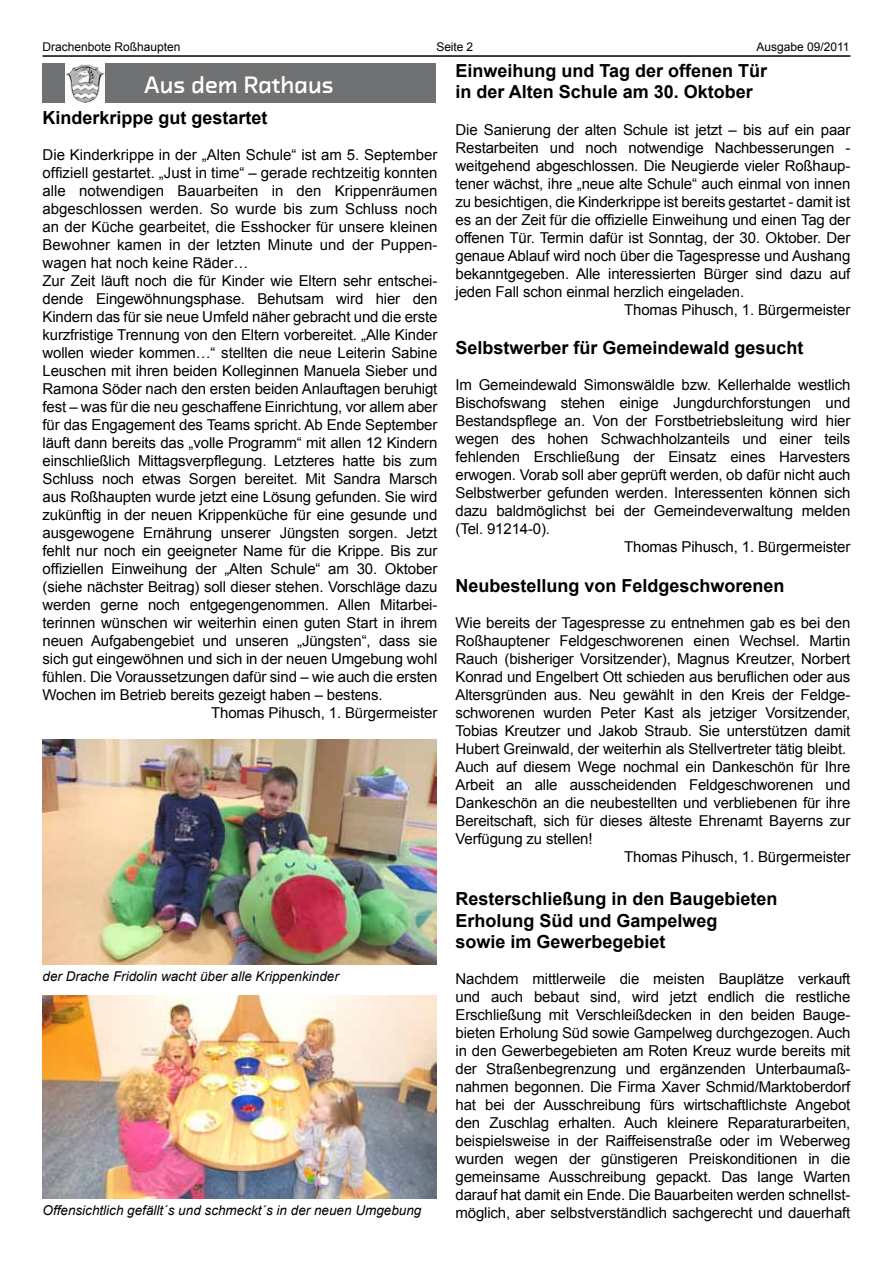
<style>
.page{position:relative;width:893px;height:1263px;background:#fff}
.page>*{position:absolute;margin:0;border:0;box-sizing:border-box;transform-origin:0 0}
.t1{font:24px "Chambers Sans Bld";color:#fff}
.t2{font:700 18px/21.6px "Arial";color:#000}
.t3{font:15px/18px "Arial";letter-spacing:-.01em;color:#000;text-align:justify}
.t4{font:italic 13.5px "Arial";color:#000}
.t5{font:12px "Arial";color:#000}
</style>
<div class="page">
<hr style="left:43px;top:55px;width:807px;height:2px;background:#000">
<div style="left:43px;top:64px;width:393px;height:39px;background:#707172"></div>
<img style="left:66px;top:64px;width:39px;height:39px">
<img style="left:43px;top:739px;width:393px;height:226px">
<img style="left:43px;top:995px;width:393px;height:204px">
<p class="t5" style="left:43px;top:39px;width:140px">Drachenbote Roßhaupten</p>
<p class="t5" style="left:436px;top:39px;width:38px">Seite 2</p>
<p class="t5" style="left:756px;top:39px;width:95px">Ausgabe 09/2011</p>
<h1 class="t1" style="left:145px;top:70px;width:191px">Aus dem Rathaus</h1>
<p class="t2" style="left:43px;top:108px;width:227px">Kinderkrippe gut gestartet</p>
<p class="t3" style="left:43px;top:146px;width:396px">Die Kinderkrippe in der „Alten Schule“ ist am 5. September</p>
<p class="t3" style="left:43px;top:164px;width:396px">offiziell gestartet. „Just in time“ – gerade rechtzeitig konnten</p>
<p class="t3" style="left:43px;top:182px;width:396px">alle notwendigen Bauarbeiten in den Krippenräumen</p>
<p class="t3" style="left:43px;top:200px;width:396px">abgeschlossen werden. So wurde bis zum Schluss noch</p>
<p class="t3" style="left:43px;top:218px;width:396px">an der Küche gearbeitet, die Esshocker für unsere kleinen</p>
<p class="t3" style="left:43px;top:236px;width:396px">Bewohner kamen in der letzten Minute und der Puppen-</p>
<p class="t3" style="left:43px;top:254px;width:207px">wagen hat noch keine Räder…</p>
<p class="t3" style="left:43px;top:272px;width:396px">Zur Zeit läuft noch die für Kinder wie Eltern sehr entschei-</p>
<p class="t3" style="left:43px;top:290px;width:396px">dende Eingewöhnungsphase. Behutsam wird hier den</p>
<p class="t3" style="left:43px;top:308px;width:396px">Kindern das für sie neue Umfeld näher gebracht und die erste</p>
<p class="t3" style="left:43px;top:326px;width:396px">kurzfristige Trennung von den Eltern vorbereitet. „Alle Kinder</p>
<p class="t3" style="left:43px;top:344px;width:396px">wollen wieder kommen…“ stellten die neue Leiterin Sabine</p>
<p class="t3" style="left:43px;top:362px;width:396px">Leuschen mit ihren beiden Kolleginnen Manuela Sieber und</p>
<p class="t3" style="left:43px;top:380px;width:396px">Ramona Söder nach den ersten beiden Anlauftagen beruhigt</p>
<p class="t3" style="left:43px;top:398px;width:396px">fest – was für die neu geschaffene Einrichtung, vor allem aber</p>
<p class="t3" style="left:43px;top:416px;width:396px">für das Engagement des Teams spricht. Ab Ende September</p>
<p class="t3" style="left:43px;top:434px;width:396px">läuft dann bereits das „volle Programm“ mit allen 12 Kindern</p>
<p class="t3" style="left:43px;top:452px;width:396px">einschließlich Mittagsverpflegung. Letzteres hatte bis zum</p>
<p class="t3" style="left:43px;top:470px;width:396px">Schluss noch etwas Sorgen bereitet. Mit Sandra Marsch</p>
<p class="t3" style="left:43px;top:488px;width:396px">aus Roßhaupten wurde jetzt eine Lösung gefunden. Sie wird</p>
<p class="t3" style="left:43px;top:506px;width:396px">zukünftig in der neuen Krippenküche für eine gesunde und</p>
<p class="t3" style="left:43px;top:524px;width:396px">ausgewogene Ernährung unserer Jüngsten sorgen. Jetzt</p>
<p class="t3" style="left:43px;top:542px;width:396px">fehlt nur noch ein geeigneter Name für die Krippe. Bis zur</p>
<p class="t3" style="left:43px;top:560px;width:396px">offiziellen Einweihung der „Alten Schule“ am 30. Oktober</p>
<p class="t3" style="left:43px;top:578px;width:396px">(siehe nächster Beitrag) soll dieser stehen. Vorschläge dazu</p>
<p class="t3" style="left:43px;top:596px;width:396px">werden gerne noch entgegengenommen. Allen Mitarbei-</p>
<p class="t3" style="left:43px;top:614px;width:396px">terinnen wünschen wir weiterhin einen guten Start in ihrem</p>
<p class="t3" style="left:43px;top:632px;width:396px">neuen Aufgabengebiet und unseren „Jüngsten“, dass sie</p>
<p class="t3" style="left:43px;top:650px;width:396px">sich gut eingewöhnen und sich in der neuen Umgebung wohl</p>
<p class="t3" style="left:43px;top:668px;width:396px">fühlen. Die Voraussetzungen dafür sind – wie auch die ersten</p>
<p class="t3" style="left:43px;top:686px;width:342px">Wochen im Betrieb bereits gezeigt haben – bestens.</p>
<p class="t3" style="left:211px;top:704px;width:228px">Thomas Pihusch, 1. Bürgermeister</p>
<p class="t2" style="left:455px;top:60px;width:313px">Einweihung und Tag der offenen Tür in der Alten Schule am 30. Oktober</p>
<p class="t3" style="left:455px;top:120px;width:396px">Die Sanierung der alten Schule ist jetzt – bis auf ein paar</p>
<p class="t3" style="left:455px;top:138px;width:396px">Restarbeiten und noch notwendige Nachbesserungen -</p>
<p class="t3" style="left:455px;top:156px;width:396px">weitgehend abgeschlossen. Die Neugierde vieler Roßhaup-</p>
<p class="t3" style="left:455px;top:174px;width:396px">tener wächst, ihre „neue alte Schule“ auch einmal von innen</p>
<p class="t3" style="left:455px;top:192px;width:396px">zu besichtigen, die Kinderkrippe ist bereits gestartet - damit ist</p>
<p class="t3" style="left:455px;top:210px;width:396px">es an der Zeit für die offizielle Einweihung und einen Tag der</p>
<p class="t3" style="left:455px;top:228px;width:396px">offenen Tür. Termin dafür ist Sonntag, der 30. Oktober. Der</p>
<p class="t3" style="left:455px;top:246px;width:396px">genaue Ablauf wird noch über die Tagespresse und Aushang</p>
<p class="t3" style="left:455px;top:264px;width:396px">bekanntgegeben. Alle interessierten Bürger sind dazu auf</p>
<p class="t3" style="left:455px;top:282px;width:290px">jeden Fall schon einmal herzlich eingeladen.</p>
<p class="t3" style="left:624px;top:300px;width:228px">Thomas Pihusch, 1. Bürgermeister</p>
<p class="t2" style="left:455px;top:338px;width:350px">Selbstwerber für Gemeindewald gesucht</p>
<p class="t3" style="left:455px;top:376px;width:396px">Im Gemeindewald Simonswäldle bzw. Kellerhalde westlich</p>
<p class="t3" style="left:455px;top:394px;width:396px">Bischofswang stehen einige Jungdurchforstungen und</p>
<p class="t3" style="left:455px;top:412px;width:396px">Bestandspflege an. Von der Forstbetriebsleitung wird hier</p>
<p class="t3" style="left:455px;top:430px;width:396px">wegen des hohen Schwachholzanteils und einer teils</p>
<p class="t3" style="left:455px;top:448px;width:396px">fehlenden Erschließung der Einsatz eines Harvesters</p>
<p class="t3" style="left:455px;top:466px;width:396px">erwogen. Vorab soll aber geprüft werden, ob dafür nicht auch</p>
<p class="t3" style="left:455px;top:484px;width:396px">Selbstwerber gefunden werden. Interessenten können sich</p>
<p class="t3" style="left:455px;top:502px;width:396px">dazu baldmöglichst bei der Gemeindeverwaltung melden</p>
<p class="t3" style="left:455px;top:520px;width:96px">(Tel. 91214-0).</p>
<p class="t3" style="left:624px;top:538px;width:228px">Thomas Pihusch, 1. Bürgermeister</p>
<p class="t2" style="left:455px;top:575px;width:331px">Neubestellung von Feldgeschworenen</p>
<p class="t3" style="left:455px;top:614px;width:396px">Wie bereits der Tagespresse zu entnehmen gab es bei den</p>
<p class="t3" style="left:455px;top:632px;width:396px">Roßhauptener Feldgeschworenen einen Wechsel. Martin</p>
<p class="t3" style="left:455px;top:650px;width:396px">Rauch (bisheriger Vorsitzender), Magnus Kreutzer, Norbert</p>
<p class="t3" style="left:455px;top:668px;width:396px">Konrad und Engelbert Ott schieden aus beruflichen oder aus</p>
<p class="t3" style="left:455px;top:686px;width:396px">Altersgründen aus. Neu gewählt in den Kreis der Feldge-</p>
<p class="t3" style="left:455px;top:704px;width:396px">schworenen wurden Peter Kast als jetziger Vorsitzender,</p>
<p class="t3" style="left:455px;top:722px;width:396px">Tobias Kreutzer und Jakob Straub. Sie unterstützen damit</p>
<p class="t3" style="left:455px;top:740px;width:392px">Hubert Greinwald, der weiterhin als Stellvertreter tätig bleibt.</p>
<p class="t3" style="left:455px;top:758px;width:396px">Auch auf diesem Wege nochmal ein Dankeschön für Ihre</p>
<p class="t3" style="left:455px;top:776px;width:396px">Arbeit an alle ausscheidenden Feldgeschworenen und</p>
<p class="t3" style="left:455px;top:794px;width:396px">Dankeschön an die neubestellten und verbliebenen für ihre</p>
<p class="t3" style="left:455px;top:812px;width:396px">Bereitschaft, sich für dieses älteste Ehrenamt Bayerns zur</p>
<p class="t3" style="left:455px;top:830px;width:139px">Verfügung zu stellen!</p>
<p class="t3" style="left:624px;top:848px;width:228px">Thomas Pihusch, 1. Bürgermeister</p>
<p class="t2" style="left:455px;top:888px;width:324px">Resterschließung in den Baugebieten<br>Erholung Süd und Gampelweg<br>sowie im Gewerbegebiet</p>
<p class="t3" style="left:455px;top:970px;width:396px">Nachdem mittlerweile die meisten Bauplätze verkauft und auch bebaut sind, wird jetzt endlich die restliche Erschließung mit Verschleißdecken in den beiden Bauge&shy;bieten Erholung Süd sowie Gampelweg durchgezogen. Auch in den Gewerbegebieten am Roten Kreuz wurde bereits mit der Straßenbegrenzung und ergänzenden Unterbaumaß&shy;nahmen begonnen. Die Firma Xaver Schmid/Marktoberdorf hat bei der Ausschreibung fürs wirtschaftlichste Angebot den Zuschlag erhalten. Auch kleinere Reparaturarbeiten, beispielsweise in der Raiffeisenstraße oder im Weberweg wurden wegen der günstigeren Preiskonditionen in die gemeinsame Ausschreibung gepackt. Das lange Warten darauf hat damit ein Ende. Die Bauarbeiten werden schnellst&shy;möglich, aber selbstverständlich sachgerecht und dauerhaft</p>
<p class="t4" style="left:43px;top:967px;width:298px">der Drache Fridolin wacht über alle Krippenkinder</p>
<p class="t4" style="left:43px;top:1201px;width:380px">Offensichtlich gefällt´s und schmeckt´s in der neuen Umgebung</p>
</div>
